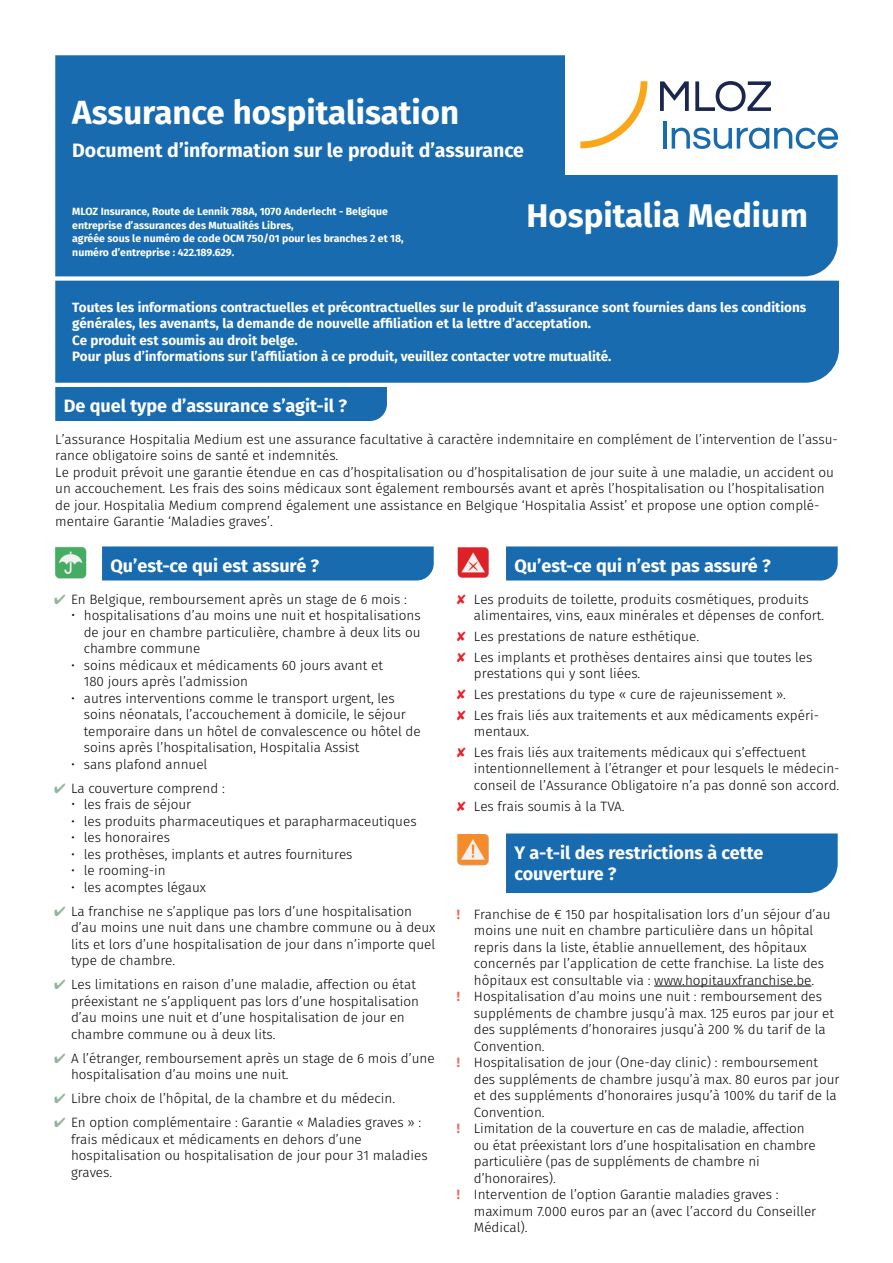
<style>
.page{position:relative;width:893px;height:1263px;background:#fff}
.page>*{position:absolute;margin:0;border:0;box-sizing:border-box;transform-origin:0 0}
.t1{font:700 33px "Fira Sans";color:#fff}
.t2{font:700 19.5px "Fira Sans";color:#fff}
.t3{font:700 18px/21.6px "Fira Sans";color:#fff}
.t4{font:300 13.5px/16.5px "Fira Sans";color:#000}
.t5{font:700 13.5px/16.5px "Fira Sans";color:#fff}
.t6{font:700 10.5px/13.5px "Fira Sans";color:#fff}
.s1{color:#91b69c}
.s2{color:#ed1d24}
.s3{font-weight:700;color:#f26a5b}
</style>
<div class="page">
<div style="left:55px;top:55px;width:783px;height:221px;background:#196bb0"></div>
<div style="left:55px;top:281px;width:784px;height:102px;background:#196bb0"></div>
<div style="left:55px;top:387px;width:332px;height:34px;background:#196bb0"></div>
<div style="left:102px;top:546px;width:332px;height:34px;background:#196bb0"></div>
<div style="left:506px;top:546px;width:332px;height:34px;background:#196bb0"></div>
<img style="left:55px;top:546px;width:32px;height:33px">
<img style="left:457px;top:547px;width:32px;height:31px">
<div style="left:506px;top:833px;width:332px;height:60px;background:#196bb0"></div>
<hr style="left:654px;top:986px;width:157px;height:1px;background:#000">
<img style="left:457px;top:834px;width:32px;height:32px">
<div style="left:566px;top:51px;width:283px;height:123px;background:#fff"></div>
<svg style="left:580px;top:81px;width:67px;height:67px"></svg>
<svg style="left:660px;top:81px;width:29px;height:30px"></svg>
<svg style="left:695px;top:81px;width:76px;height:30px"></svg>
<hr style="left:663px;top:121px;width:3px;height:28px;background:#196bb0">
<svg style="left:672px;top:128px;width:166px;height:21px"></svg>
<h1 class="t1" style="left:72px;top:85px;width:388px">Assurance hospitalisation</h1>
<h2 class="t2" style="left:72px;top:134px;width:453px">Document d’information sur le produit d’assurance</h2>
<p class="t6" style="left:72px;top:204px;width:333px">MLOZ Insurance, Route de Lennik 788A, 1070 Anderlecht - Belgique entreprise d’assurances des Mutualités Libres,<br>agréée sous le numéro de code OCM 750/01 pour les branches 2 et 18, numéro d’entreprise : 422.189.629.</p>
<h1 class="t1" style="left:527px;top:188px;width:283px">Hospitalia Medium</h1>
<p class="t5" style="left:72px;top:298px;width:736px">Toutes les informations contractuelles et précontractuelles sur le produit d’assurance sont fournies dans les conditions générales, les avenants, la demande de nouvelle affiliation et la lettre d’acceptation.<br>Ce produit est soumis au droit belge.<br>Pour plus d’informations sur l’affiliation à ce produit, veuillez contacter votre mutualité.</p>
<h3 class="t3" style="left:64px;top:394px;width:285px">De quel type d’assurance s’agit-il ?</h3>
<p class="t4" style="left:55px;top:431px;width:784px">L’assurance Hospitalia Medium est une assurance facultative à caractère indemnitaire en complément de l’intervention de l’assu&shy;rance obligatoire soins de santé et indemnités.<br>Le produit prévoit une garantie étendue en cas d’hospitalisation ou d’hospitalisation de jour suite à une maladie, un accident ou un accouchement. Les frais des soins médicaux sont également remboursés avant et après l’hospitalisation ou l’hospitalisation de jour. Hospitalia Medium comprend également une assistance en Belgique ‘Hospitalia Assist’ et propose une option complé&shy;mentaire Garantie ‘Maladies graves’.</p>
<h3 class="t3" style="left:111px;top:553px;width:210px">Qu’est-ce qui est assuré ?</h3>
<h3 class="t3" style="left:514px;top:553px;width:258px">Qu’est-ce qui n’est pas assuré ?</h3>
<p class="t4" style="left:84px;top:590px;width:338px;text-indent:-30px"><span class="s1">✔</span> En Belgique, remboursement après un stage de 6 mois : hospitalisations d’au moins une nuit et hospitalisations de jour en chambre particulière, chambre à deux lits ou chambre commune</p>
<p class="t4" style="left:84px;top:656px;width:301px;text-indent:-13px">• soins médicaux et médicaments 60 jours avant et<br>180 jours après l’admission</p>
<p class="t4" style="left:84px;top:689px;width:338px;text-indent:-13px">• autres interventions comme le transport urgent, les soins néonatals, l’accouchement à domicile, le séjour temporaire dans un hôtel de convalescence ou hôtel de soins après l’hospitalisation, Hospitalia Assist</p>
<p class="t4" style="left:71px;top:755px;width:138px">• sans plafond annuel</p>
<p class="t4" style="left:54px;top:779px;width:172px;text-align:center"><span class="s1">✔</span> La couverture comprend : les frais de séjour</p>
<p class="t4" style="left:71px;top:812px;width:347px">• les produits pharmaceutiques et parapharmaceutiques</p>
<p class="t4" style="left:71px;top:829px;width:101px">• les honoraires</p>
<p class="t4" style="left:71px;top:845px;width:283px">• les prothèses, implants et autres fournitures</p>
<p class="t4" style="left:71px;top:862px;width:96px">• le rooming-in</p>
<p class="t4" style="left:71px;top:878px;width:137px">• les acomptes légaux</p>
<p class="t4" style="left:71px;top:902px;width:366px;text-indent:-17px"><span class="s1">✔</span> La franchise ne s’applique pas lors d’une hospitalisation d’au moins une nuit dans une chambre commune ou à deux lits et lors d’une hospitalisation de jour dans n’importe quel type de chambre.</p>
<p class="t4" style="left:71px;top:976px;width:350px;text-indent:-17px"><span class="s1">✔</span> Les limitations en raison d’une maladie, affection ou état préexistant ne s’appliquent pas lors d’une hospitalisation d’au moins une nuit et d’une hospitalisation de jour en chambre commune ou à deux lits.</p>
<p class="t4" style="left:71px;top:1049px;width:365px;text-indent:-17px"><span class="s1">✔</span> A l’étranger, remboursement après un stage de 6 mois d’une hospitalisation d’au moins une nuit.</p>
<p class="t4" style="left:54px;top:1090px;width:343px"><span class="s1">✔</span> Libre choix de l’hôpital, de la chambre et du médecin.</p>
<p class="t4" style="left:71px;top:1114px;width:358px;text-indent:-17px"><span class="s1">✔</span> En option complémentaire : Garantie « Maladies graves » : frais médicaux et médicaments en dehors d’une hospitalisation ou hospitalisation de jour pour 31 maladies graves.</p>
<p class="t4" style="left:474px;top:591px;width:352px;text-indent:-17px"><span class="s2">✘</span> Les produits de toilette, produits cosmétiques, produits alimentaires, vins, eaux minérales et dépenses de confort.</p>
<p class="t4" style="left:457px;top:626px;width:357px;line-height:20.7px"><span class="s2">✘</span> Les prestations de nature esthétique.<br><span class="s2">✘</span> Les implants et prothèses dentaires ainsi que toutes les</p>
<p class="t4" style="left:457px;top:663px;width:364px;line-height:20.7px;text-indent:17px">prestations qui y sont liées.<br><span class="s2">✘</span> Les prestations du type « cure de rajeunissement ».<br><span class="s2">✘</span> Les frais liés aux traitements et aux médicaments expéri-</p>
<p class="t4" style="left:457px;top:721px;width:351px;line-height:20.7px;text-indent:17px">mentaux.<br><span class="s2">✘</span> Les frais liés aux traitements médicaux qui s’effectuent</p>
<p class="t4" style="left:474px;top:760px;width:367px">intentionnellement à l’étranger et pour lesquels le médecin&shy;conseil de l’Assurance Obligatoire n’a pas donné son accord.</p>
<p class="t4" style="left:457px;top:798px;width:169px"><span class="s2">✘</span> Les frais soumis à la TVA.</p>
<h3 class="t3" style="left:514px;top:840px;width:250px">Y a-t-il des restrictions à cette couverture ?</h3>
<p class="t4" style="left:457px;top:906px;width:375px"><span class="s3">!</span> Franchise de € 150 par hospitalisation lors d’un séjour d’au</p>
<p class="t4" style="left:474px;top:922px;width:341px">moins une nuit en chambre particulière dans un hôpital</p>
<p class="t4" style="left:474px;top:939px;width:334px">repris dans la liste, établie annuellement, des hôpitaux</p>
<p class="t4" style="left:474px;top:955px;width:352px">concernés par l’application de cette franchise. La liste des</p>
<p class="t4" style="left:474px;top:972px;width:342px">hôpitaux est consultable via : www.hopitauxfranchise.be.</p>
<p class="t4" style="left:457px;top:988px;width:367px"><span class="s3">!</span> Hospitalisation d’au moins une nuit : remboursement des</p>
<p class="t4" style="left:474px;top:1005px;width:362px">suppléments de chambre jusqu’à max. 125 euros par jour et</p>
<p class="t4" style="left:474px;top:1021px;width:353px">des suppléments d’honoraires jusqu’à 200 % du tarif de la</p>
<p class="t4" style="left:474px;top:1038px;width:72px">Convention.</p>
<p class="t4" style="left:457px;top:1054px;width:363px"><span class="s3">!</span> Hospitalisation de jour (One-day clinic) : remboursement</p>
<p class="t4" style="left:474px;top:1071px;width:367px">des suppléments de chambre jusqu’à max. 80 euros par jour</p>
<p class="t4" style="left:474px;top:1087px;width:364px">et des suppléments d’honoraires jusqu’à 100% du tarif de la</p>
<p class="t4" style="left:474px;top:1104px;width:72px">Convention.</p>
<p class="t4" style="left:457px;top:1120px;width:349px"><span class="s3">!</span> Limitation de la couverture en cas de maladie, affection</p>
<p class="t4" style="left:474px;top:1137px;width:343px">ou état préexistant lors d’une hospitalisation en chambre</p>
<p class="t4" style="left:474px;top:1153px;width:287px">particulière (pas de suppléments de chambre ni</p>
<p class="t4" style="left:474px;top:1170px;width:83px">d’honoraires).</p>
<p class="t4" style="left:457px;top:1186px;width:323px"><span class="s3">!</span> Intervention de l’option Garantie maladies graves :</p>
<p class="t4" style="left:474px;top:1203px;width:344px">maximum 7.000 euros par an (avec l’accord du Conseiller</p>
<p class="t4" style="left:474px;top:1219px;width:55px">Médical).</p>
</div>
